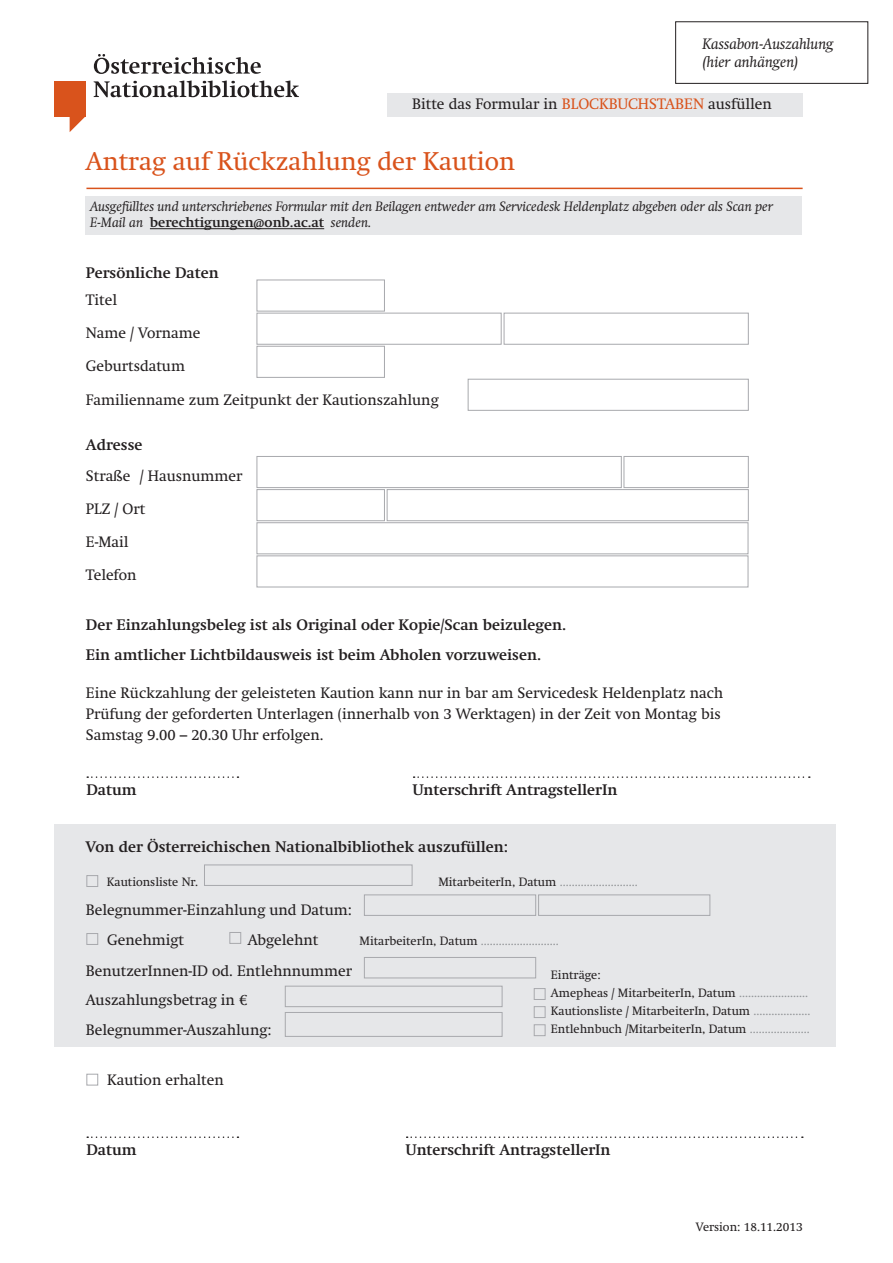
<style>
.page{position:relative;width:893px;height:1263px;background:#fff}
.page>*{position:absolute;margin:0;border:0;box-sizing:border-box;transform-origin:0 0}
.t1{font:25.5px "Swift";color:#d9531c}
.t2{font:15px/29.5px "Swift";color:#231f20}
.t3{font:700 15px/29.5px "Swift";color:#231f20}
.t4{font:italic 15px/18px "Swift";color:#231f20}
.t5{font:italic 13.5px/16.2px "Swift";color:#231f20}
.t6{font:12px/18px "Swift";color:#231f20}
.t7{font:12px "Swift";color:#939598}
.s1{color:#d9531c}
.s2{font-weight:700;font-style:normal}
.s3{color:#231f20}
.s4{color:#939598}
</style>
<div class="page">
<div style="left:54px;top:824px;width:781px;height:223px;background:#e6e7e9"></div>
<div style="left:54px;top:81px;width:31px;height:36px;background:#d9531c"></div>
<svg style="left:70px;top:117px;width:15px;height:15px"></svg>
<svg style="left:94px;top:54px;width:167px;height:20px"></svg>
<svg style="left:94px;top:80px;width:205px;height:17px"></svg>
<div style="left:86px;top:933px;width:12px;height:12px;border:1px solid #a8a9ad"></div>
<div style="left:229px;top:932px;width:12px;height:12px;border:1px solid #a8a9ad"></div>
<div style="left:285px;top:986px;width:217px;height:21px;border:1px solid #a8a9ad"></div>
<div style="left:285px;top:1012px;width:217px;height:25px;border:1px solid #a8a9ad"></div>
<div style="left:86px;top:1074px;width:12px;height:11px;border:1px solid #a8a9ad"></div>
<div style="left:204px;top:864px;width:208px;height:22px;border:1px solid #a8a9ad"></div>
<div style="left:86px;top:875px;width:12px;height:12px;border:1px solid #a8a9ad"></div>
<div style="left:364px;top:894px;width:172px;height:22px;border:1px solid #a8a9ad"></div>
<div style="left:538px;top:894px;width:172px;height:22px;border:1px solid #a8a9ad"></div>
<div style="left:534px;top:988px;width:11px;height:12px;border:1px solid #a8a9ad"></div>
<div style="left:534px;top:1006px;width:11px;height:12px;border:1px solid #a8a9ad"></div>
<div style="left:534px;top:1024px;width:11px;height:12px;border:1px solid #a8a9ad"></div>
<div style="left:364px;top:957px;width:172px;height:21px;border:1px solid #a8a9ad"></div>
<div style="left:675px;top:21px;width:193px;height:63px;border:1px solid #231f20"></div>
<div style="left:387px;top:93px;width:416px;height:24px;background:#e6e7e9"></div>
<div style="left:257px;top:313px;width:245px;height:32px;border:1px solid #a8a9ad"></div>
<div style="left:257px;top:280px;width:128px;height:31px;border:1px solid #a8a9ad"></div>
<div style="left:257px;top:346px;width:128px;height:32px;border:1px solid #a8a9ad"></div>
<div style="left:257px;top:456px;width:365px;height:32px;border:1px solid #a8a9ad"></div>
<div style="left:387px;top:489px;width:362px;height:32px;border:1px solid #a8a9ad"></div>
<div style="left:257px;top:489px;width:128px;height:32px;border:1px solid #a8a9ad"></div>
<div style="left:257px;top:522px;width:491px;height:32px;border:1px solid #a8a9ad"></div>
<div style="left:257px;top:555px;width:491px;height:32px;border:1px solid #a8a9ad"></div>
<div style="left:624px;top:456px;width:125px;height:32px;border:1px solid #a8a9ad"></div>
<div style="left:504px;top:313px;width:245px;height:32px;border:1px solid #a8a9ad"></div>
<div style="left:468px;top:379px;width:281px;height:32px;border:1px solid #a8a9ad"></div>
<svg style="left:87px;top:1136px;width:151px;height:2px"></svg>
<svg style="left:407px;top:1136px;width:396px;height:2px"></svg>
<svg style="left:87px;top:776px;width:151px;height:2px"></svg>
<svg style="left:414px;top:776px;width:396px;height:2px"></svg>
<hr style="left:86px;top:188px;width:717px;height:1px;background:#d9531c">
<div style="left:86px;top:197px;width:716px;height:38px;background:#e6e7e9"></div>
<hr style="left:150px;top:228px;width:174px;height:1px;background:#231f20">
<p class="t4" style="left:702px;top:35px;width:133px">Kassabon-Auszahlung (hier anhängen)</p>
<p class="t2" style="left:412px;top:89px;width:361px">Bitte das Formular in <span class="s1">BLOCKBUCHSTABEN</span> ausfüllen</p>
<h1 class="t1" style="left:86px;top:147px;width:431px">Antrag auf Rückzahlung der Kaution</h1>
<p class="t5" style="left:90px;top:198px;width:685px">Ausgefülltes und unterschriebenes Formular mit den Beilagen entweder am Servicedesk Heldenplatz abgeben oder als Scan per<br>E-Mail an <span class="s2">berechtigungen@onb.ac.at</span> senden.</p>
<p class="t3" style="left:86px;top:259px;width:134px">Persönliche Daten</p>
<p class="t2" style="left:86px;top:285px;width:33px">Titel</p>
<p class="t2" style="left:86px;top:318px;width:116px">Name / Vorname</p>
<p class="t2" style="left:86px;top:352px;width:101px">Geburtsdatum</p>
<p class="t2" style="left:86px;top:385px;width:354px">Familienname zum Zeitpunkt der Kautionszahlung</p>
<p class="t3" style="left:86px;top:430px;width:58px">Adresse</p>
<p class="t2" style="left:86px;top:461px;width:158px">Straße / Hausnummer</p>
<p class="t2" style="left:86px;top:494px;width:61px">PLZ / Ort</p>
<p class="t2" style="left:86px;top:527px;width:44px">E-Mail</p>
<p class="t2" style="left:86px;top:560px;width:52px">Telefon</p>
<p class="t3" style="left:86px;top:611px;width:482px">Der Einzahlungsbeleg ist als Original oder Kopie/Scan beizulegen.<br>Ein amtlicher Lichtbildausweis ist beim Abholen vorzuweisen.</p>
<p class="t2" style="left:86px;top:682px;width:639px;line-height:21px">Eine Rückzahlung der geleisteten Kaution kann nur in bar am Servicedesk Heldenplatz nach<br>Prüfung der geforderten Unterlagen (innerhalb von 3 Werktagen) in der Zeit von Montag bis<br>Samstag 9.00 – 20.30 Uhr erfolgen.</p>
<p class="t3" style="left:86px;top:775px;width:52px">Datum</p>
<p class="t3" style="left:413px;top:775px;width:206px">Unterschrift AntragstellerIn</p>
<p class="t3" style="left:86px;top:832px;width:424px">Von der Österreichischen Nationalbibliothek auszufüllen:</p>
<p class="t6" style="left:107px;top:873px;width:93px">Kautionsliste Nr.</p>
<p class="t7" style="left:438px;top:875px;width:201px"><span class="s3">MitarbeiterIn, Datum</span> ..........................</p>
<p class="t2" style="left:107px;top:895px;width:246px;text-indent:-21px">Belegnummer-Einzahlung und Datum:<br>Genehmigt</p>
<p class="t2" style="left:248px;top:925px;width:72px">Abgelehnt</p>
<p class="t7" style="left:360px;top:934px;width:201px"><span class="s3">MitarbeiterIn, Datum</span> ..........................</p>
<p class="t2" style="left:86px;top:956px;width:268px">BenutzerInnen-ID od. Entlehnnummer<br>Auszahlungsbetrag in €<br>Belegnummer-Auszahlung:</p>
<p class="t2" style="left:107px;top:1065px;width:118px">Kaution erhalten</p>
<p class="t6" style="left:551px;top:966px;width:261px">Einträge:<br>Amepheas / MitarbeiterIn, Datum <span class="s4">.......................<br></span>Kautionsliste / MitarbeiterIn, Datum <span class="s4">...................<br></span>Entlehnbuch /MitarbeiterIn, Datum <span class="s4">....................</span></p>
<p class="t3" style="left:86px;top:1135px;width:52px">Datum</p>
<p class="t3" style="left:406px;top:1135px;width:206px">Unterschrift AntragstellerIn</p>
<p class="t6" style="left:696px;top:1218px;width:108px">Version: 18.11.2013</p>
</div>
